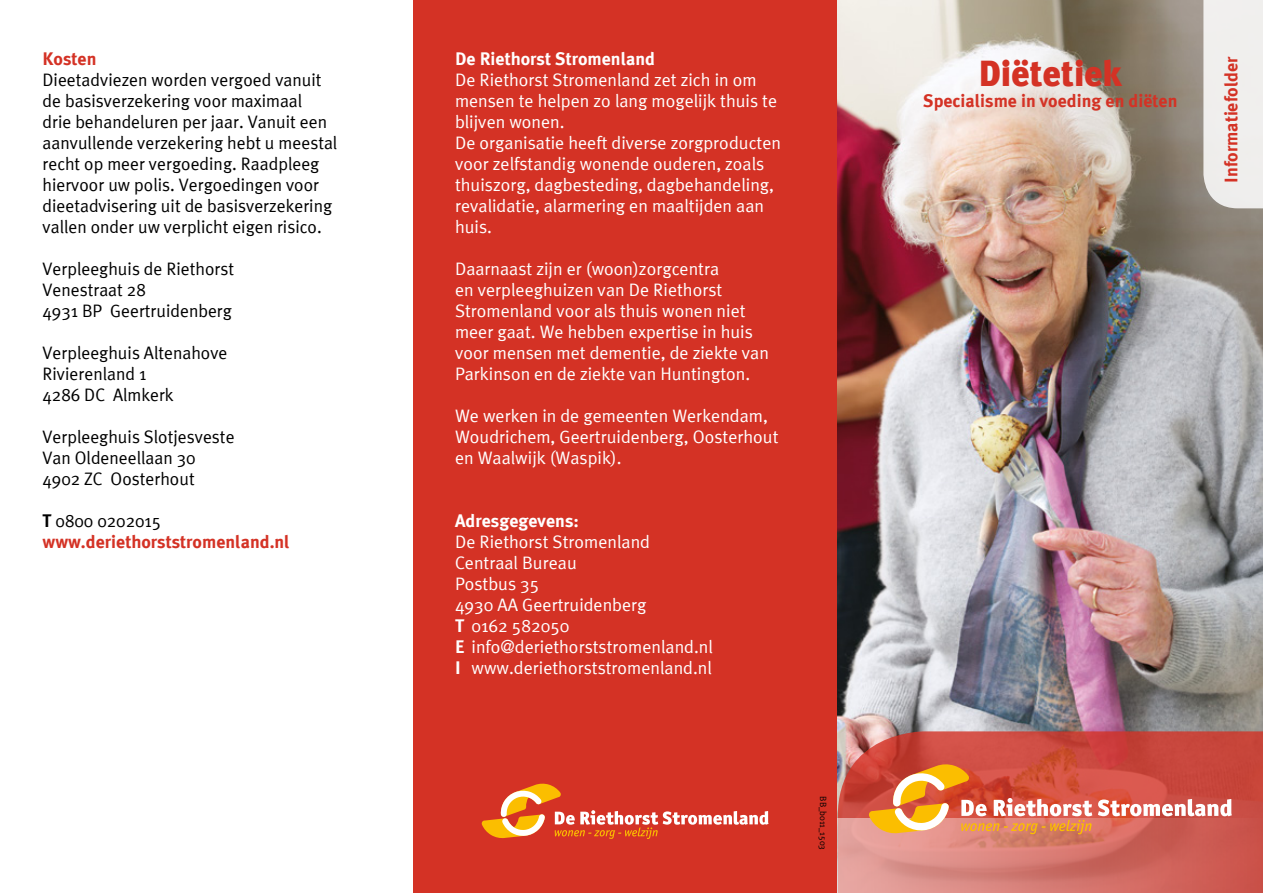
<style>
.page{position:relative;width:1263px;height:893px;background:#fff}
.page>*{position:absolute;margin:0;border:0;box-sizing:border-box;transform-origin:0 0}
.t1{font:900 36px "Meta Plus";color:#d43225}
.t2{font:18px/21px "Meta Plus Normal";color:#fff}
.t3{font:18px/21px "Meta Plus Normal";color:#000}
.t4{font:700 18px "Meta Plus";color:#d43225}
.t5{font:700 18px "Meta Plus";color:#fff}
.t6{font:9px "Meta Plus Normal";color:#000}
.s1{font-family:"Meta Plus";font-weight:700}
</style>
<div class="page">
<div style="left:413px;top:0;width:425px;height:893px;background:#d43225"></div>
<svg style="left:482px;top:784px;width:286px;height:55px"></svg>
<img style="left:838px;top:0;width:425px;height:731px">
<div style="left:1203px;top:0;width:60px;height:208px;background:#f0efed"></div>
<svg style="left:838px;top:731px;width:425px;height:88px;fill:#c9483e"></svg>
<svg style="left:838px;top:819px;width:425px;height:74px"></svg>
<svg style="left:1098px;top:799px;width:134px;height:17px"></svg>
<svg style="left:869px;top:764px;width:223px;height:70px"></svg>
<p class="t4" style="left:43px;top:48px;width:55px">Kosten</p>
<p class="t3" style="left:43px;top:69px;width:296px">Dieetadviezen worden vergoed vanuit de basisverzekering voor maximaal<br>drie behandeluren per jaar. Vanuit een aanvullende verzekering hebt u meestal recht op meer vergoeding. Raadpleeg hiervoor uw polis. Vergoedingen voor dieetadvisering uit de basisverzekering vallen onder uw verplicht eigen risico.</p>
<p class="t3" style="left:43px;top:258px;width:193px">Verpleeghuis de Riethorst<br>Venestraat 28<br>4931 BP Geertruidenberg</p>
<p class="t3" style="left:43px;top:342px;width:186px">Verpleeghuis Altenahove<br>Rivierenland 1<br>4286 DC Almkerk</p>
<p class="t3" style="left:43px;top:426px;width:194px">Verpleeghuis Slotjesveste<br>Van Oldeneellaan 30<br>4902 ZC Oosterhout</p>
<p class="t3" style="left:43px;top:510px;width:120px"><span class="s1">T</span> 0800 0202015</p>
<p class="t4" style="left:43px;top:531px;width:249px">www.deriethorststromenland.nl</p>
<p class="t5" style="left:455px;top:48px;width:202px">De Riethorst Stromenland</p>
<p class="t2" style="left:455px;top:69px;width:327px">De Riethorst Stromenland zet zich in om mensen te helpen zo lang mogelijk thuis te blijven wonen.<br>De organisatie heeft diverse zorgproducten voor zelfstandig wonende ouderen, zoals thuiszorg, dagbesteding, dagbehandeling, revalidatie, alarmering en maaltijden aan huis.</p>
<p class="t2" style="left:455px;top:258px;width:315px">Daarnaast zijn er (woon)zorgcentra<br>en verpleeghuizen van De Riethorst Stromenland voor als thuis wonen niet meer gaat. We hebben expertise in huis voor mensen met dementie, de ziekte van Parkinson en de ziekte van Huntington.</p>
<p class="t2" style="left:455px;top:405px;width:325px">We werken in de gemeenten Werkendam,<br>Woudrichem, Geertruidenberg, Oosterhout en Waalwijk (Waspik).</p>
<p class="t5" style="left:455px;top:510px;width:125px">Adresgegevens:</p>
<p class="t2" style="left:455px;top:531px;width:259px">De Riethorst Stromenland<br>Centraal Bureau<br>Postbus 35<br>4930 AA Geertruidenberg<br><span class="s1">T</span> 0162 582050<br><span class="s1">E</span> info@deriethorststromenland.nl<br><span class="s1">I</span> www.deriethorststromenland.nl</p>
<p class="t6" style="left:828px;top:796px;width:55px;rotate:90deg">BB_b011_1503</p>
<h1 class="t1" style="left:978px;top:52px;width:145px">Diëtetiek</h1>
<p class="t4" style="left:923px;top:90px;width:256px">Specialisme in voeding en diëten</p>
<p class="t4" style="left:1221px;top:183px;width:128px;rotate:-90deg">Informatiefolder</p>
</div>
